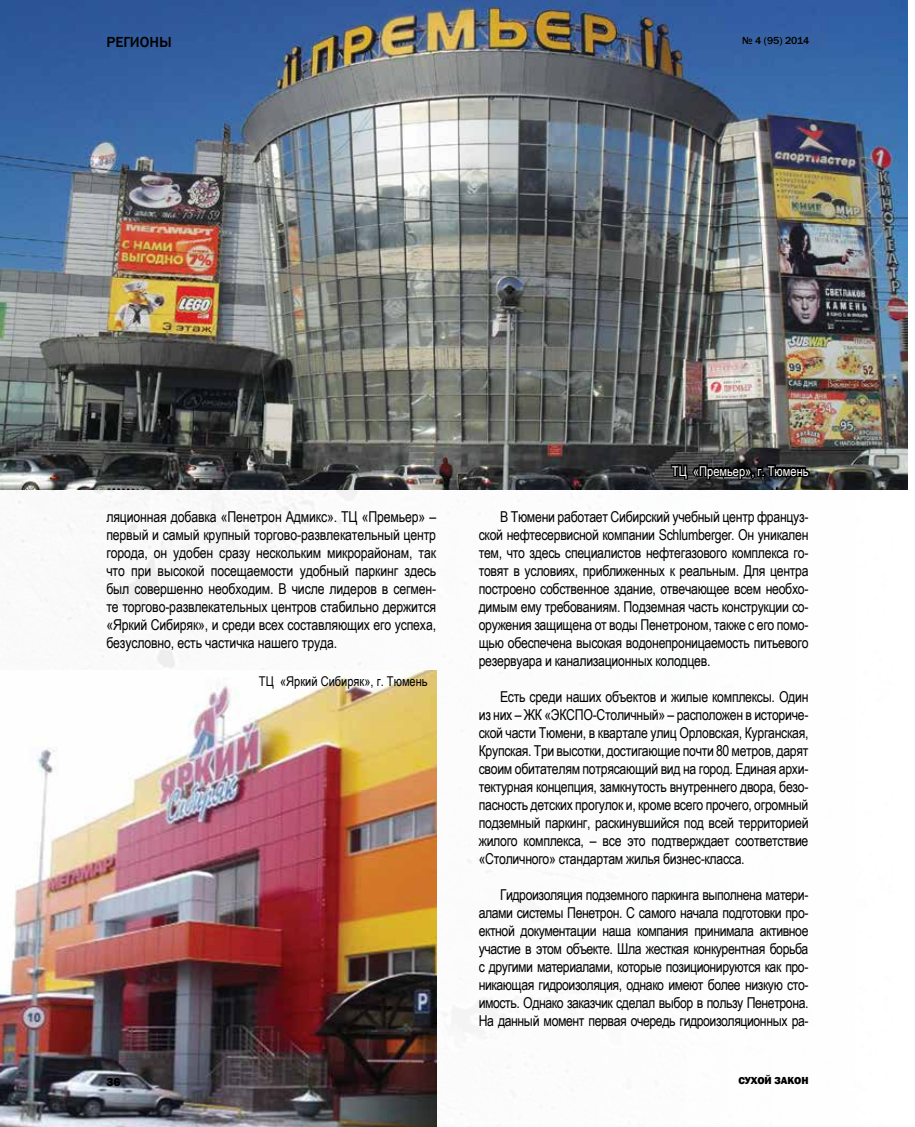
<style>
.page{position:relative;width:915px;height:1127px;background:#fff}
.page>*{position:absolute;margin:0;border:0;box-sizing:border-box;transform-origin:0 0}
.t1{font:15px/18px "Arial Narrow";letter-spacing:-.02em;color:#000;text-align:justify}
.t2{font:500 15px "Franklin Gothic";color:#000}
.t3{font:13.5px "Arial Narrow";color:#000}
.t4{font:13.5px "Arial Narrow";color:#fff}
.t5{font:800 12px "Franklin Gothic";color:#000}
.t6{font:500 10.5px "Franklin Gothic";color:#000}
.t7{font:800 10.5px "Franklin Gothic";color:#000}
</style>
<div class="page">
<img style="left:0;top:0;width:908px;height:1127px">
<img style="left:0;top:670px;width:436px;height:457px">
<img style="left:0;top:0;width:906px;height:489px">
<svg style="left:669px;top:447px;width:143px;height:38px;background:#303131"></svg>
<p class="t2" style="left:106px;top:33px;width:67px">РЕГИОНЫ</p>
<p class="t6" style="left:741px;top:34px;width:69px">№ 4 (95) 2014</p>
<p class="t4" style="left:671px;top:461px;width:138px">ТЦ «Премьер», г. Тюмень</p>
<p class="t1" style="left:106px;top:507px;width:331px">ляционная добавка «Пенетрон Адмикс». ТЦ «Премьер» – первый и самый крупный торгово-развлекательный центр города, он удобен сразу нескольким микрорайонам, так что при высокой посещаемости удобный паркинг здесь был совершенно необходим. В числе лидеров в сегмен&shy;те торгово-развлекательных центров стабильно держится «Яркий Сибиряк», и среди всех составляющих его успеха, безусловно, есть частичка нашего труда.</p>
<p class="t1" style="left:478px;top:507px;width:331px;text-indent:21px">В Тюмени работает Сибирский учебный центр француз&shy;ской нефтесервисной компании Schlumberger. Он уникален тем, что здесь специалистов нефтегазового комплекса го&shy;товят в условиях, приближенных к реальным. Для центра построено собственное здание, отвечающее всем необхо&shy;димым ему требованиям. Подземная часть конструкции со&shy;оружения защищена от воды Пенетроном, также с его помо&shy;щью обеспечена высокая водонепроницаемость питьевого резервуара и канализационных колодцев.</p>
<p class="t1" style="left:478px;top:687px;width:331px;text-indent:21px">Есть среди наших объектов и жилые комплексы. Один из них – ЖК «ЭКСПО-Столичный» – расположен в историче&shy;ской части Тюмени, в квартале улиц Орловская, Курганская, Крупская. Три высотки, достигающие почти 80 метров, дарят своим обитателям потрясающий вид на город. Единая архи&shy;тектурная концепция, замкнутость внутреннего двора, безо&shy;пасность детских прогулок и, кроме всего прочего, огромный подземный паркинг, раскинувшийся под всей территорией жилого комплекса, – все это подтверждает соответствие «Столичного» стандартам жилья бизнес-класса.</p>
<p class="t1" style="left:478px;top:885px;width:331px;text-indent:21px">Гидроизоляция подземного паркинга выполнена матери&shy;алами системы Пенетрон. С самого начала подготовки про&shy;ектной документации наша компания принимала активное участие в этом объекте. Шла жесткая конкурентная борьба с другими материалами, которые позиционируются как про&shy;никающая гидроизоляция, однако имеют более низкую сто&shy;имость. Однако заказчик сделал выбор в пользу Пенетрона.<br>На данный момент первая очередь гидроизоляционных ра-</p>
<p class="t3" style="left:259px;top:671px;width:170px">ТЦ «Яркий Сибиряк», г. Тюмень</p>
<p class="t5" style="left:106px;top:1074px;width:16px">36</p>
<p class="t7" style="left:738px;top:1074px;width:72px">СУХОЙ ЗАКОН</p>
</div>
